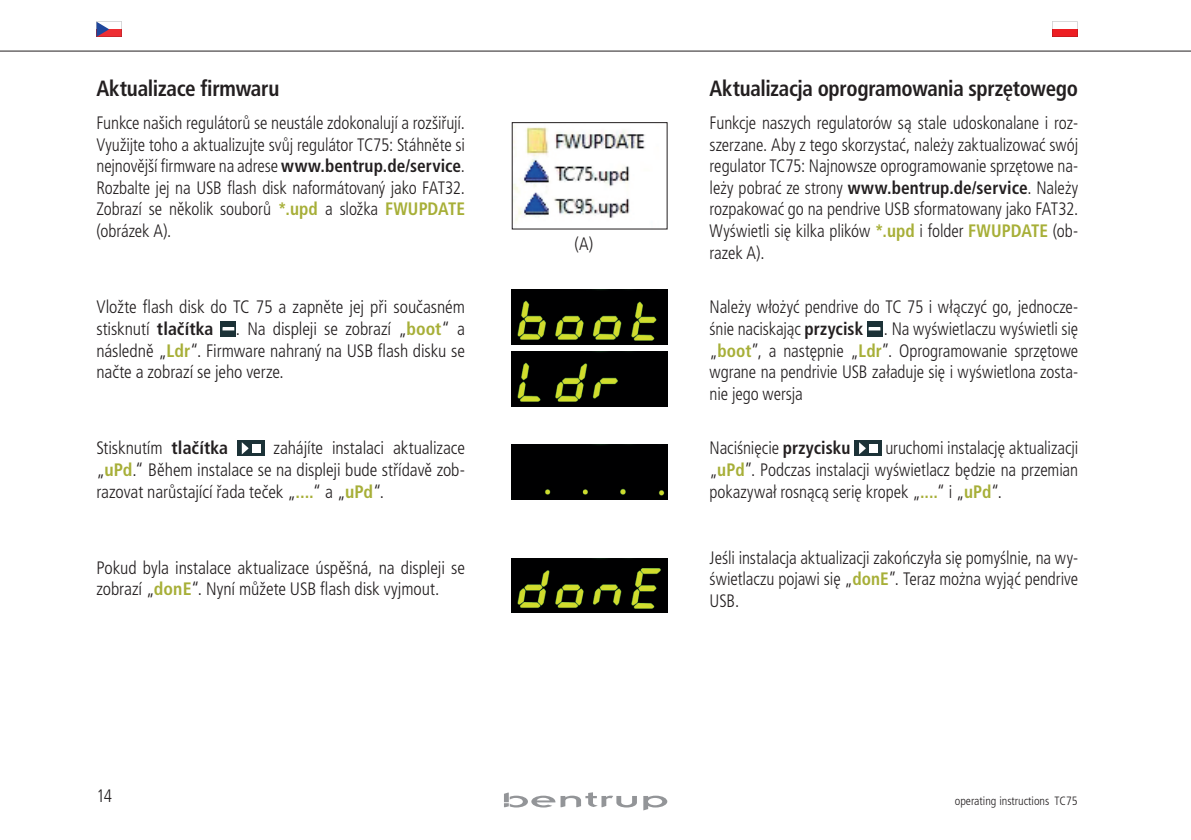
<style>
.page{position:relative;width:1191px;height:840px;background:#fff}
.page>*{position:absolute;margin:0;border:0;box-sizing:border-box;transform-origin:0 0}
.t1{font:700 condensed 22px "Frutiger LT Pro";letter-spacing:-.015em;color:#231f20;scale:.95 1}
.t2{font:700 condensed 22px "Frutiger LT Pro";letter-spacing:-.015em;color:#231f20;scale:.96 1}
.t3{font:300 condensed 18px/21.6px "Frutiger LT Pro";letter-spacing:-.005em;color:#231f20;text-align:justify;scale:.96 1}
.t4{font:300 condensed 18px/21.6px "Frutiger LT Pro";letter-spacing:-.005em;color:#231f20;text-align:justify}
.t5{font:300 condensed 12px "Frutiger LT Pro";color:#231f20}
.s1{font-weight:700}
.s2{font-weight:700;color:#a7af38}
</style>
<div class="page">
<hr style="left:0;top:51px;width:1191px;height:1px;background:#231f20">
<svg style="left:643px;top:795px;width:24px;height:15px"></svg>
<svg style="left:504px;top:792px;width:133px;height:15px"></svg>
<svg style="left:1052px;top:22px;width:25px;height:15px"></svg>
<svg style="left:96px;top:22px;width:26px;height:15px"></svg>
<div style="left:867px;top:321px;width:15px;height:15px;background:#1c3237"></div>
<svg style="left:868px;top:327px;width:12px;height:3px"></svg>
<div style="left:854px;top:440px;width:27px;height:15px;background:#1c3237"></div>
<div style="left:869px;top:444px;width:8px;height:8px;background:#fff"></div>
<svg style="left:859px;top:442px;width:6px;height:12px"></svg>
<img style="left:512px;top:558px;width:155px;height:54px">
<img style="left:512px;top:289px;width:155px;height:55px">
<img style="left:512px;top:351px;width:155px;height:55px">
<div style="left:512px;top:444px;width:155px;height:55px;background:#000001"></div>
<div style="left:221px;top:321px;width:15px;height:15px;background:#1c3237"></div>
<svg style="left:222px;top:327px;width:12px;height:3px"></svg>
<svg style="left:237px;top:440px;width:27px;height:15px"></svg>
<div style="left:252px;top:444px;width:8px;height:8px;background:#fff"></div>
<svg style="left:242px;top:442px;width:6px;height:12px"></svg>
<img style="left:514px;top:126px;width:131px;height:95px">
<div style="left:512px;top:122px;width:155px;height:107px;border:1px solid #231f20"></div>
<p class="t2" style="left:96px;top:75px;width:192px">Aktualizace firmwaru</p>
<p class="t3" style="left:96px;top:112px;width:385px">Funkce našich regulátorů se neustále zdokonalují a rozšiřují.<br>Využijte toho a aktualizujte svůj regulátor TC75: Stáhněte si nejnovější firmware na adrese <span class="s1">www.bentrup.de/service</span>.<br>Rozbalte jej na USB flash disk naformátovaný jako FAT32.<br>Zobrazí se několik souborů <span class="s2">*.upd</span> a složka <span class="s2">FWUPDATE </span>(obrázek A).</p>
<p class="t4" style="left:96px;top:296px;width:370px">Vložte flash disk do TC 75 a zapněte jej při současném stisknutí <span class="s1">tlačítka</span> . Na displeji se zobrazí „<span class="s2">boot</span>“ a následně „<span class="s2">Ldr</span>“. Firmware nahraný na USB flash disku se načte a zobrazí se jeho verze.</p>
<p class="t4" style="left:96px;top:437px;width:133px">Stisknutím <span class="s1">tlačítka</span></p>
<p class="t4" style="left:96px;top:437px;width:370px;text-indent:177px">zahájíte instalaci aktualizace „<span class="s2">uPd</span>.“ Během instalace se na displeji bude střídavě zob&shy;razovat narůstající řada teček „<span class="s2">....</span>“ a „<span class="s2">uPd</span>“.</p>
<p class="t4" style="left:96px;top:556px;width:370px">Pokud byla instalace aktualizace úspěšná, na displeji se zobrazí „<span class="s2">donE</span>“. Nyní můžete USB flash disk vyjmout.</p>
<p class="t3" style="left:574px;top:233px;width:21px">(A)</p>
<p class="t1" style="left:709px;top:75px;width:389px">Aktualizacja oprogramowania sprzętowego</p>
<p class="t3" style="left:709px;top:112px;width:385px">Funkcje naszych regulatorów są stale udoskonalane i roz&shy;szerzane. Aby z tego skorzystać, należy zaktualizować swój regulator TC75: Najnowsze oprogramowanie sprzętowe na&shy;leży pobrać ze strony <span class="s1">www.bentrup.de/service</span>. Należy rozpakować go na pendrive USB sformatowany jako FAT32.<br>Wyświetli się kilka plików <span class="s2">*.upd</span> i folder <span class="s2">FWUPDATE</span> (ob&shy;razek A).</p>
<p class="t3" style="left:709px;top:296px;width:385px">Należy włożyć pendrive do TC 75 i włączyć go, jednocze&shy;śnie naciskając <span class="s1">przycisk</span> . Na wyświetlaczu wyświetli się „<span class="s2">boot</span>”, a następnie „<span class="s2">Ldr</span>”. Oprogramowanie sprzętowe wgrane na pendrivie USB załaduje się i wyświetlona zosta&shy;nie jego wersja</p>
<p class="t3" style="left:709px;top:437px;width:148px">Naciśnięcie <span class="s1">przycisku</span></p>
<p class="t3" style="left:709px;top:437px;width:385px;text-indent:176px">uruchomi instalację aktualizacji „<span class="s2">uPd</span>”. Podczas instalacji wyświetlacz będzie na przemian pokazywał rosnącą serię kropek „<span class="s2">....</span>“ i „<span class="s2">uPd</span>“.</p>
<p class="t3" style="left:709px;top:546px;width:385px">Jeśli instalacja aktualizacji zakończyła się pomyślnie, na wy&shy;świetlaczu pojawi się „<span class="s2">donE</span>”. Teraz można wyjąć pendrive USB.</p>
<p class="t3" style="left:96px;top:785px;width:18px">14</p>
<p class="t5" style="left:955px;top:793px;width:124px">operating instructions TC75</p>
</div>
